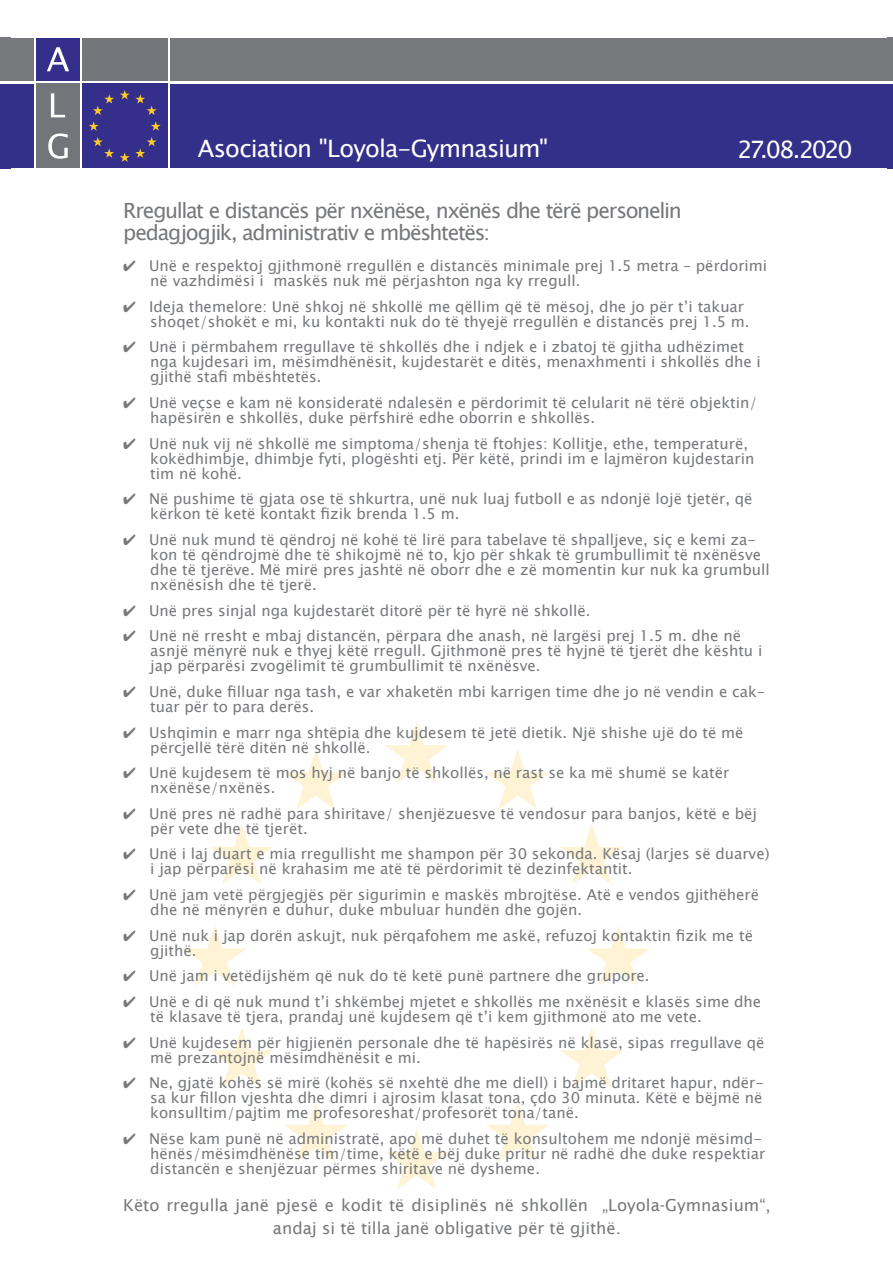
<style>
.page{position:relative;width:893px;height:1263px;background:#fff}
.page>*{position:absolute;margin:0;border:0;box-sizing:border-box;transform-origin:0 0}
.TITEL_weiss{font:24px "Lucida Sans Unicode";letter-spacing:-.04em;color:#fff}
.Titel_1{font:21px/22.5px "Lucida Sans Unicode";letter-spacing:-.065em;color:#76787b}
.Text_-_links{font:16.5px/22.5px "Lucida Sans";color:#76787b;text-align:center}
.t1{font:15px/15px "Lucida Sans Unicode";color:#76787b}
</style>
<div class="page">
<svg style="left:284px;top:1102px;width:63px;height:60px"></svg>
<svg style="left:385px;top:722px;width:63px;height:61px"></svg>
<svg style="left:385px;top:1129px;width:63px;height:60px"></svg>
<svg style="left:587px;top:926px;width:63px;height:60px"></svg>
<svg style="left:183px;top:926px;width:63px;height:60px"></svg>
<svg style="left:486px;top:749px;width:63px;height:61px"></svg>
<svg style="left:560px;top:824px;width:63px;height:60px"></svg>
<svg style="left:560px;top:1027px;width:63px;height:61px"></svg>
<svg style="left:486px;top:1102px;width:63px;height:60px"></svg>
<svg style="left:284px;top:749px;width:63px;height:61px"></svg>
<svg style="left:210px;top:824px;width:63px;height:60px"></svg>
<svg style="left:210px;top:1027px;width:63px;height:61px"></svg>
<div style="left:0;top:38px;width:893px;height:43px;background:#76787b"></div>
<div style="left:0;top:84px;width:893px;height:84px;background:#33308a"></div>
<div style="left:34px;top:35px;width:136px;height:136px;background:#fff"></div>
<div style="left:36px;top:38px;width:44px;height:43px;background:#332f8a"></div>
<div style="left:82px;top:83px;width:85px;height:86px;background:#332f8a"></div>
<svg style="left:151px;top:121px;width:10px;height:10px"></svg>
<svg style="left:89px;top:121px;width:10px;height:10px"></svg>
<svg style="left:120px;top:90px;width:37px;height:25px"></svg>
<svg style="left:120px;top:137px;width:37px;height:25px"></svg>
<svg style="left:93px;top:94px;width:21px;height:21px"></svg>
<svg style="left:93px;top:137px;width:21px;height:21px"></svg>
<div style="left:82px;top:38px;width:85px;height:43px;background:#727579"></div>
<div style="left:36px;top:83px;width:44px;height:86px;background:#727579"></div>
<svg style="left:47px;top:47px;width:22px;height:24px"></svg>
<svg style="left:51px;top:93px;width:14px;height:24px"></svg>
<svg style="left:48px;top:133px;width:20px;height:26px"></svg>
<div style="left:11px;top:168px;width:876px;height:20px;background:#fff"></div>
<p class="TITEL_weiss" style="left:198px;top:130px;width:352px">Asociation "Loyola-Gymnasium"</p>
<p class="TITEL_weiss" style="left:737px;top:131px;width:117px">27.08.2020</p>
<p class="Titel_1" style="left:123px;top:199px;width:560px">Rregullat e distancës për nxënëse, nxënës dhe tërë personelin pedagjogjik, administrativ e mbështetës:</p>
<p class="t1" style="left:150px;top:258px;width:618px;text-indent:-27px">✔ Unë e respektoj gjithmonë rregullën e distancës minimale prej 1.5 metra – përdorimi në vazhdimësi i maskës nuk më përjashton nga ky rregull.</p>
<p class="t1" style="left:150px;top:299px;width:601px;text-indent:-27px">✔ Ideja themelore: Unë shkoj në shkollë me qëllim që të mësoj, dhe jo për t’i takuar shoqet/shokët e mi, ku kontakti nuk do të thyejë rregullën e distancës prej 1.5 m.</p>
<p class="t1" style="left:150px;top:340px;width:612px;text-indent:-27px">✔ Unë i përmbahem rregullave të shkollës dhe i ndjek e i zbatoj të gjitha udhëzimet nga kujdesari im, mësimdhënësit, kujdestarët e ditës, menaxhmenti i shkollës dhe i gjithë stafi mbështetës.</p>
<p class="t1" style="left:150px;top:395px;width:609px;text-indent:-27px">✔ Unë veçse e kam në konsideratë ndalesën e përdorimit të celularit në tërë objektin/ hapësirën e shkollës, duke përfshirë edhe oborrin e shkollës.</p>
<p class="t1" style="left:150px;top:436px;width:606px;text-indent:-27px">✔ Unë nuk vij në shkollë me simptoma/shenja të ftohjes: Kollitje, ethe, temperaturë, kokëdhimbje, dhimbje fyti, plogështi etj. Për këtë, prindi im e lajmëron kujdestarin tim në kohë.</p>
<p class="t1" style="left:150px;top:491px;width:604px;text-indent:-27px">✔ Në pushime të gjata ose të shkurtra, unë nuk luaj futboll e as ndonjë lojë tjetër, që kërkon të ketë kontakt fizik brenda 1.5 m.</p>
<p class="t1" style="left:150px;top:532px;width:621px;text-indent:-27px">✔ Unë nuk mund të qëndroj në kohë të lirë para tabelave të shpalljeve, siç e kemi za&shy;kon të qëndrojmë dhe të shikojmë në to, kjo për shkak të grumbullimit të nxënësve dhe të tjerëve. Më mirë pres jashtë në oborr dhe e zë momentin kur nuk ka grumbull nxënësish dhe të tjerë.</p>
<p class="t1" style="left:123px;top:603px;width:469px">✔ Unë pres sinjal nga kujdestarët ditorë për të hyrë në shkollë.</p>
<p class="t1" style="left:150px;top:628px;width:613px;text-indent:-27px">✔ Unë në rresht e mbaj distancën, përpara dhe anash, në largësi prej 1.5 m. dhe në asnjë mënyrë nuk e thyej këtë rregull. Gjithmonë pres të hyjnë të tjerët dhe kështu i jap përparësi zvogëlimit të grumbullimit të nxënësve.</p>
<p class="t1" style="left:150px;top:684px;width:617px;text-indent:-27px">✔ Unë, duke filluar nga tash, e var xhaketën mbi karrigen time dhe jo në vendin e cak&shy;tuar për to para derës.</p>
<p class="t1" style="left:150px;top:725px;width:595px;text-indent:-27px">✔ Ushqimin e marr nga shtëpia dhe kujdesem të jetë dietik. Një shishe ujë do të më përcjellë tërë ditën në shkollë.</p>
<p class="t1" style="left:150px;top:765px;width:580px;text-indent:-27px">✔ Unë kujdesem të mos hyj në banjo të shkollës, në rast se ka më shumë se katër nxënëse/nxënës.</p>
<p class="t1" style="left:150px;top:806px;width:608px;text-indent:-27px">✔ Unë pres në radhë para shiritave/ shenjëzuesve të vendosur para banjos, këtë e bëj për vete dhe të tjerët.</p>
<p class="t1" style="left:150px;top:847px;width:621px;text-indent:-27px">✔ Unë i laj duart e mia rregullisht me shampon për 30 sekonda. Kësaj (larjes së duarve) i jap përparësi në krahasim me atë të përdorimit të dezinfektantit.</p>
<p class="t1" style="left:150px;top:887px;width:610px;text-indent:-27px">✔ Unë jam vetë përgjegjës për sigurimin e maskës mbrojtëse. Atë e vendos gjithëherë dhe në mënyrën e duhur, duke mbuluar hundën dhe gojën.</p>
<p class="t1" style="left:150px;top:928px;width:604px;text-indent:-27px">✔ Unë nuk i jap dorën askujt, nuk përqafohem me askë, refuzoj kontaktin fizik me të gjithë.</p>
<p class="t1" style="left:123px;top:968px;width:528px">✔ Unë jam i vetëdijshëm që nuk do të ketë punë partnere dhe grupore.</p>
<p class="t1" style="left:150px;top:994px;width:612px;text-indent:-27px">✔ Unë e di që nuk mund t’i shkëmbej mjetet e shkollës me nxënësit e klasës sime dhe të klasave të tjera, prandaj unë kujdesem që t’i kem gjithmonë ato me vete.</p>
<p class="t1" style="left:150px;top:1035px;width:616px;text-indent:-27px">✔ Unë kujdesem për higjienën personale dhe të hapësirës në klasë, sipas rregullave që më prezantojnë mësimdhënësit e mi.</p>
<p class="t1" style="left:150px;top:1075px;width:615px;text-indent:-27px">✔ Ne, gjatë kohës së mirë (kohës së nxehtë dhe me diell) i bajmë dritaret hapur, ndër&shy;sa kur fillon vjeshta dhe dimri i ajrosim klasat tona, çdo 30 minuta. Këtë e bëjmë në konsulltim/pajtim me profesoreshat/profesorët tona/tanë.</p>
<p class="t1" style="left:150px;top:1131px;width:616px;text-indent:-27px">✔ Nëse kam punë në administratë, apo më duhet të konsultohem me ndonjë mësimd&shy;hënës/mësimdhënëse tim/time, këtë e bëj duke pritur në radhë dhe duke respektiar distancën e shenjëzuar përmes shiritave në dysheme.</p>
<p class="Text_-_links" style="left:123px;top:1194px;width:649px">Këto rregulla janë pjesë e kodit të disiplinës në shkollën „Loyola-Gymnasium“, andaj si të tilla janë obligative për të gjithë.</p>
</div>
